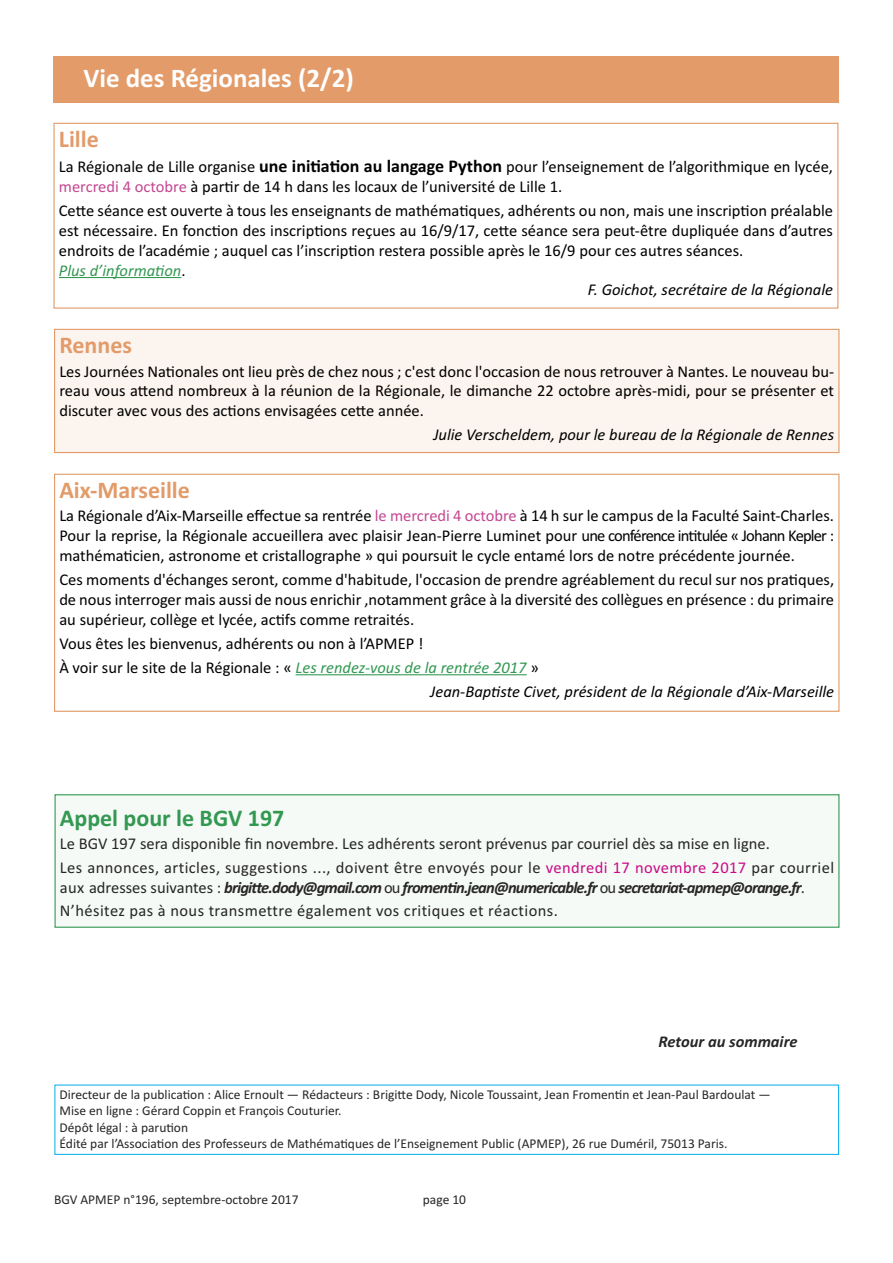
<style>
.page{position:relative;width:893px;height:1263px;background:#fff}
.page>*{position:absolute;margin:0;border:0;box-sizing:border-box;transform-origin:0 0}
.t1{font:700 27px "Calibri";color:#fff}
.t2{font:700 24px "Calibri";color:#e29b69}
.t3{font:700 24px "Calibri";color:#339852}
.t4{font:16.5px/19.8px "Calibri";color:#000;text-align:justify}
.t5{font:16.5px/24.3px "Calibri";letter-spacing:.025em;color:#272526}
.t6{font:italic 16.5px "Calibri";color:#000}
.t7{font:italic 16.5px "Calibri";color:#339852}
.t8{font:italic 700 16.5px "Calibri";color:#272526}
.t9{font:13.5px/16.2px "Calibri";color:#272526}
.s1{font-weight:700;font-size:18px}
.s2{color:#c44892}
.s3{font-style:normal;color:#000}
.s4{font-style:italic;color:#339852}
.s5{color:#c90b88}
.s6{font-weight:700;font-style:italic}
</style>
<div class="page">
<div style="left:53px;top:56px;width:786px;height:47px;background:#e29b69"></div>
<div style="left:55px;top:1085px;width:784px;height:70px;border:1px solid #00acec"></div>
<div style="left:53px;top:123px;width:785px;height:186px;border:1px solid #e29b69"></div>
<hr style="left:59px;top:277px;width:122px;height:1px;background:#339852">
<div style="left:55px;top:330px;width:783px;height:122px;background:#fcf4ee"></div>
<div style="left:54px;top:329px;width:785px;height:124px;border:1px solid #e29b69"></div>
<div style="left:54px;top:474px;width:785px;height:238px;border:1px solid #e29b69"></div>
<hr style="left:296px;top:674px;width:231px;height:1px;background:#339852">
<div style="left:56px;top:795px;width:782px;height:132px;background:#f5faf6"></div>
<div style="left:55px;top:794px;width:784px;height:134px;border:1px solid #339852"></div>
<h1 class="t1" style="left:83px;top:61px;width:272px">Vie des Régionales (2/2)</h1>
<h2 class="t2" style="left:59px;top:125px;width:41px">Lille</h2>
<p class="t4" style="left:59px;top:156px;width:776px;line-height:20.5px">La Régionale de Lille organise <span class="s1">une initiation au langage Python</span> pour l’enseignement de l’algorithmique en lycée, <span class="s2">mercredi 4 octobre</span> à partir de 14 h dans les locaux de l’université de Lille 1.</p>
<p class="t4" style="left:59px;top:200px;width:776px">Cette séance est ouverte à tous les enseignants de mathématiques, adhérents ou non, mais une inscription préalable</p>
<p class="t4" style="left:59px;top:220px;width:776px">est nécessaire. En fonction des inscriptions reçues au 16/9/17, cette séance sera peut-être dupliquée dans d’autres</p>
<p class="t4" style="left:59px;top:240px;width:686px">endroits de l’académie ; auquel cas l’inscription restera possible après le 16/9 pour ces autres séances.</p>
<p class="t7" style="left:59px;top:260px;width:128px">Plus d’information<span class="s3">.</span></p>
<p class="t6" style="left:588px;top:280px;width:247px">F. Goichot, secrétaire de la Régionale</p>
<h2 class="t2" style="left:59px;top:331px;width:74px">Rennes</h2>
<p class="t4" style="left:59px;top:361px;width:776px">Les Journées Nationales ont lieu près de chez nous ; c'est donc l'occasion de nous retrouver à Nantes. Le nouveau bu&shy;reau vous attend nombreux à la réunion de la Régionale, le dimanche 22 octobre après-midi, pour se présenter et discuter avec vous des actions envisagées cette année.</p>
<p class="t6" style="left:433px;top:425px;width:402px">Julie Verscheldem, pour le bureau de la Régionale de Rennes</p>
<h2 class="t2" style="left:59px;top:476px;width:132px">Aix-Marseille</h2>
<p class="t4" style="left:59px;top:506px;width:776px">La Régionale d’Aix-Marseille effectue sa rentrée <span class="s2">le mercredi 4 octobre</span> à 14 h sur le campus de la Faculté Saint-Charles.<br>Pour la reprise, la Régionale accueillera avec plaisir Jean-Pierre Luminet pour une conférence intitulée « Johann Kepler : mathématicien, astronome et cristallographe » qui poursuit le cycle entamé lors de notre précédente journée.</p>
<p class="t4" style="left:59px;top:569px;width:776px">Ces moments d'échanges seront, comme d'habitude, l'occasion de prendre agréablement du recul sur nos pratiques, de nous interroger mais aussi de nous enrichir ,notamment grâce à la diversité des collègues en présence : du primaire au supérieur, collège et lycée, actifs comme retraités.</p>
<p class="t4" style="left:59px;top:633px;width:366px">Vous êtes les bienvenus, adhérents ou non à l’APMEP !</p>
<p class="t4" style="left:59px;top:657px;width:481px">À voir sur le site de la Régionale : « <span class="s4">Les rendez-vous de la rentrée 2017</span> »</p>
<p class="t6" style="left:430px;top:681px;width:405px">Jean-Baptiste Civet, président de la Régionale d’Aix-Marseille</p>
<h2 class="t3" style="left:60px;top:804px;width:226px">Appel pour le BGV 197</h2>
<p class="t5" style="left:60px;top:831px;width:776px">Le BGV 197 sera disponible fin novembre. Les adhérents seront prévenus par courriel dès sa mise en ligne.<br>Les annonces, articles, suggestions ..., doivent être envoyés pour le <span class="s5">vendredi 17 novembre 2017</span> par courriel</p>
<p class="t5" style="left:60px;top:876px;width:747px;line-height:22.5px">aux adresses suivantes : <span class="s6">brigitte.dody@gmail.com</span> ou <span class="s6">fromentin.jean@numericable.fr</span> ou <span class="s6">secretariat-apmep@orange.fr</span>.<br>N’hésitez pas à nous transmettre également vos critiques et réactions.</p>
<p class="t8" style="left:658px;top:1031px;width:141px">Retour au sommaire</p>
<p class="t9" style="left:60px;top:1086px;width:713px">Directeur de la publication : Alice Ernoult — Rédacteurs : Brigitte Dody, Nicole Toussaint, Jean Fromentin et Jean-Paul Bardoulat — Mise en ligne : Gérard Coppin et François Couturier.<br>Dépôt légal : à parution<br>Édité par l’Association des Professeurs de Mathématiques de l’Enseignement Public (APMEP), 26 rue Duméril, 75013 Paris.</p>
<p class="t9" style="left:54px;top:1191px;width:246px">BGV APMEP n°196, septembre-octobre 2017</p>
<p class="t9" style="left:423px;top:1191px;width:45px">page 10</p>
</div>
